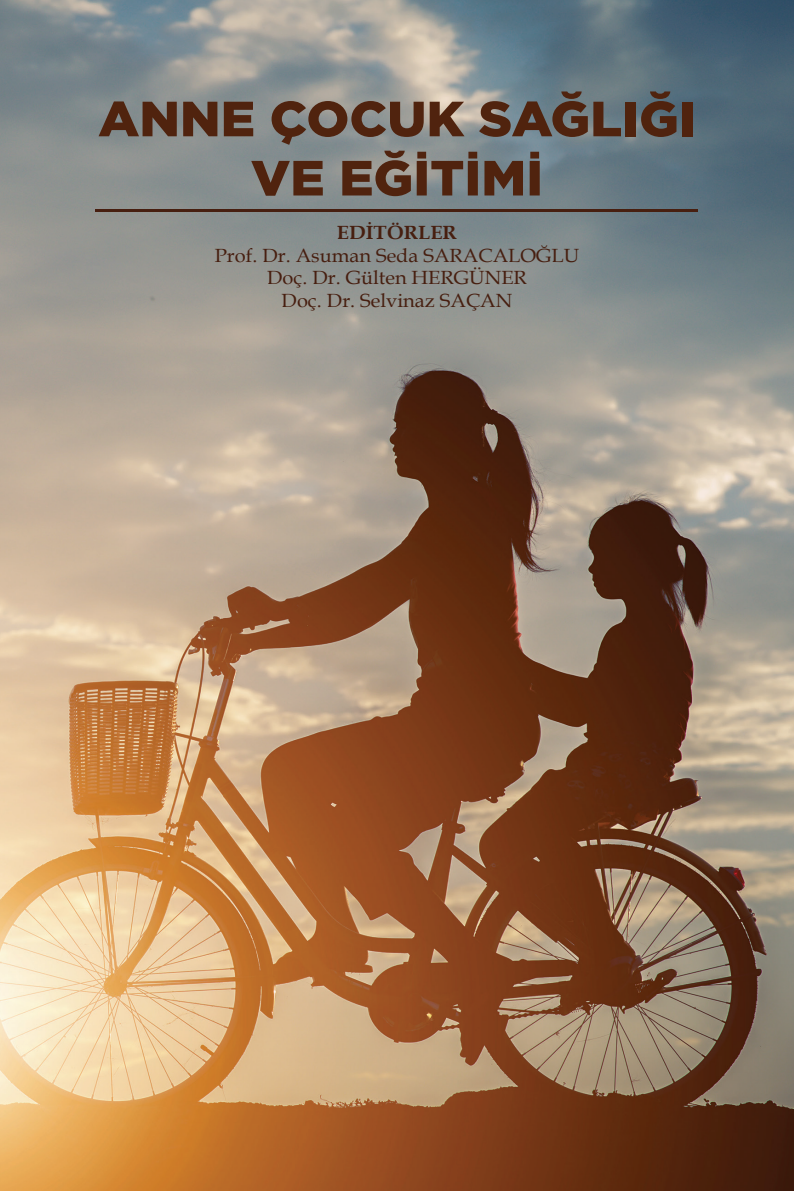
<style>
.page{position:relative;width:794px;height:1191px;background:#fff}
.page>*{position:absolute;margin:0;border:0;box-sizing:border-box;transform-origin:0 0}
.t1{font:900 49.35px/59.1px "Gotham";color:#50230e;text-align:center;scale:1.05 1}
.t2{font:19.07px/22.9px "Book Antiqua";color:#471f10;text-align:center;scale:1.05 1}
.t3{font:700 19.07px "Book Antiqua";color:#471f10;scale:1.05 1}
</style>
<div class="page">
<img style="left:0;top:0;width:794px;height:1191px">
<hr style="left:96px;top:209px;width:602px;height:2px;background:#471f10">
<h1 class="t1" style="left:98px;top:89px;width:570px">ANNE ÇOCUK SAĞLIĞI<br>VE EĞİTİMİ</h1>
<p class="t3" style="left:337px;top:219px;width:116px">EDİTÖRLER</p>
<p class="t2" style="left:215px;top:243px;width:348px">Prof. Dr. Asuman Seda SARACALOĞLU<br>Doç. Dr. Gülten HERGÜNER<br>Doç. Dr. Selvinaz SAÇAN</p>
</div>
